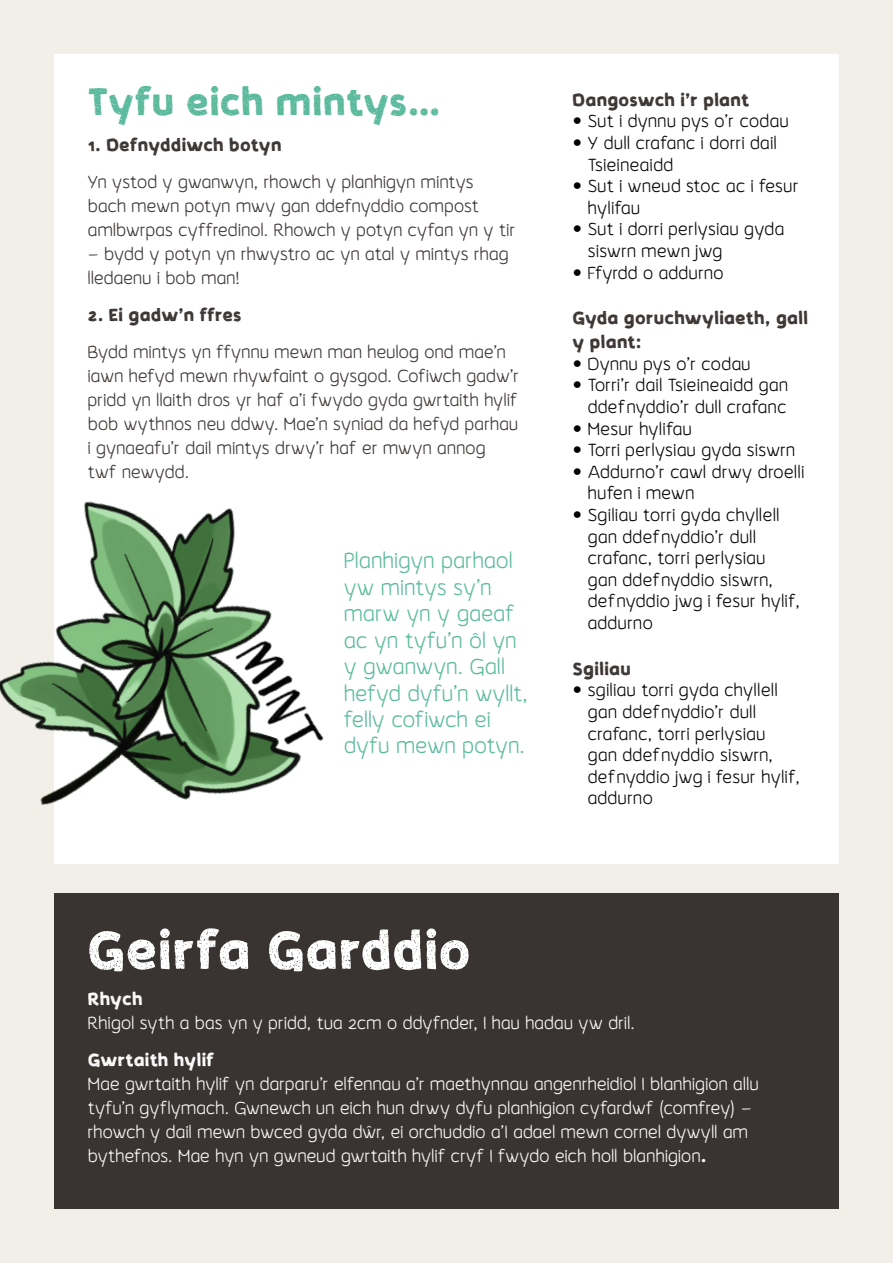
<style>
.page{position:relative;width:893px;height:1263px;background:#f1efe8}
.page>*{position:absolute;margin:0;border:0;box-sizing:border-box;transform-origin:0 0}
.t1{font:700 54px "Koarawild";letter-spacing:.05em;color:#fff}
.t2{font:700 39px "Koarawild";letter-spacing:.045em;color:#5bba9c}
.t3{font:300 22.35px/26.4px "Koarawild";letter-spacing:.05em;color:#5bba9c}
.t4{font:300 18px/21.6px "Koarawild";letter-spacing:.07em;color:#000}
.t5{font:300 18px/24px "Koarawild";letter-spacing:.055em;color:#393431}
.t6{font:300 18px/24px "Koarawild";letter-spacing:.055em;color:#fff}
.t7{font:700 18px/24px "Koarawild";letter-spacing:.055em;color:#393431}
.s1{font-family:"Museo Sans 900";font-weight:400}
.s2{font-weight:700}
</style>
<div class="page">
<div style="left:54px;top:54px;width:785px;height:809px;background:#fff"></div>
<div style="left:54px;top:893px;width:785px;height:315px;background:#393431"></div>
<img style="left:0;top:501px;width:458px;height:363px">
<p class="t2" style="left:88px;top:76px;width:353px">Tyfu eich mintys…</p>
<p class="t7" style="left:88px;top:133px;width:194px">1. Defnyddiwch botyn</p>
<p class="t5" style="left:88px;top:170px;width:428px">Yn ystod y gwanwyn, rhowch y planhigyn mintys bach mewn potyn mwy gan ddefnyddio compost amlbwrpas cyffredinol. Rhowch y potyn cyfan yn y tir</p>
<p class="t5" style="left:88px;top:242px;width:421px">– bydd y potyn yn rhwystro ac yn atal y mintys rhag lledaenu i bob man!</p>
<p class="t7" style="left:88px;top:303px;width:155px">2. Ei gadw’n ffres</p>
<p class="t5" style="left:88px;top:340px;width:432px">Bydd mintys yn ffynnu mewn man heulog ond mae’n iawn hefyd mewn rhywfaint o gysgod. Cofiwch gadw’r pridd yn llaith dros yr haf a’i fwydo gyda gwrtaith hylif bob wythnos neu ddwy. Mae’n syniad da hefyd parhau i gynaeafu’r dail mintys drwy’r haf er mwyn annog<br>twf newydd.</p>
<p class="t3" style="left:344px;top:548px;width:184px">Planhigyn parhaol yw mintys sy’n marw yn y gaeaf ac yn tyfu’n ôl yn y gwanwyn. Gall hefyd dyfu’n wyllt, felly cofiwch ei dyfu mewn potyn.</p>
<p class="t7" style="left:573px;top:87px;width:178px">Dangoswch i’r plant</p>
<p class="t4" style="left:573px;top:111px;width:217px"><span class="s1">•</span> Sut i dynnu pys o’r codau</p>
<p class="t4" style="left:588px;top:132px;width:190px;text-indent:-15px"><span class="s1">•</span> Y dull crafanc i dorri dail<br>Tsieineaidd</p>
<p class="t4" style="left:588px;top:176px;width:212px;text-indent:-15px"><span class="s1">•</span> Sut i wneud stoc ac i fesur hylifau</p>
<p class="t4" style="left:588px;top:219px;width:197px;text-indent:-15px"><span class="s1">•</span> Sut i dorri perlysiau gyda siswrn mewn jwg</p>
<p class="t4" style="left:573px;top:262px;width:152px"><span class="s1">•</span> Ffyrdd o addurno</p>
<p class="t7" style="left:573px;top:306px;width:236px">Gyda goruchwyliaeth, gall y plant:</p>
<p class="t4" style="left:573px;top:353px;width:179px"><span class="s1">•</span> Dynnu pys o’r codau</p>
<p class="t4" style="left:573px;top:375px;width:216px;text-align:right"><span class="s1">•</span> Torri’r dail Tsieineaidd gan ddefnyddio’r dull crafanc</p>
<p class="t4" style="left:573px;top:418px;width:120px"><span class="s1">•</span> Mesur hylifau</p>
<p class="t4" style="left:573px;top:440px;width:223px"><span class="s1">•</span> Torri perlysiau gyda siswrn</p>
<p class="t4" style="left:588px;top:461px;width:217px;text-indent:-15px"><span class="s1">•</span> Addurno’r cawl drwy droelli hufen i mewn</p>
<p class="t4" style="left:588px;top:504px;width:213px;text-indent:-15px"><span class="s1">•</span> Sgiliau torri gyda chyllell gan ddefnyddio’r dull crafanc, torri perlysiau<br>gan ddefnyddio siswrn, defnyddio jwg i fesur hylif, addurno</p>
<p class="t7" style="left:573px;top:656px;width:59px">Sgiliau</p>
<p class="t4" style="left:588px;top:680px;width:213px;text-indent:-15px"><span class="s1">•</span> sgiliau torri gyda chyllell gan ddefnyddio’r dull crafanc, torri perlysiau<br>gan ddefnyddio siswrn, defnyddio jwg i fesur hylif, addurno</p>
<p class="t1" style="left:88px;top:915px;width:383px">Geirfa Garddio</p>
<p class="t6" style="left:88px;top:988px;width:548px"><span class="s2">Rhych<br></span>Rhigol syth a bas yn y pridd, tua 2cm o ddyfnder, I hau hadau yw dril.</p>
<p class="t6" style="left:88px;top:1048px;width:671px"><span class="s2">Gwrtaith hylif<br></span>Mae gwrtaith hylif yn darparu’r elfennau a’r maethynnau angenrheidiol I blanhigion allu tyfu’n gyflymach. Gwnewch un eich hun drwy dyfu planhigion cyfardwf (comfrey) – rhowch y dail mewn bwced gyda dŵr, ei orchuddio a’I adael mewn cornel dywyll am bythefnos. Mae hyn yn gwneud gwrtaith hylif cryf I fwydo eich holl blanhigion<span class="s2">.</span></p>
</div>
